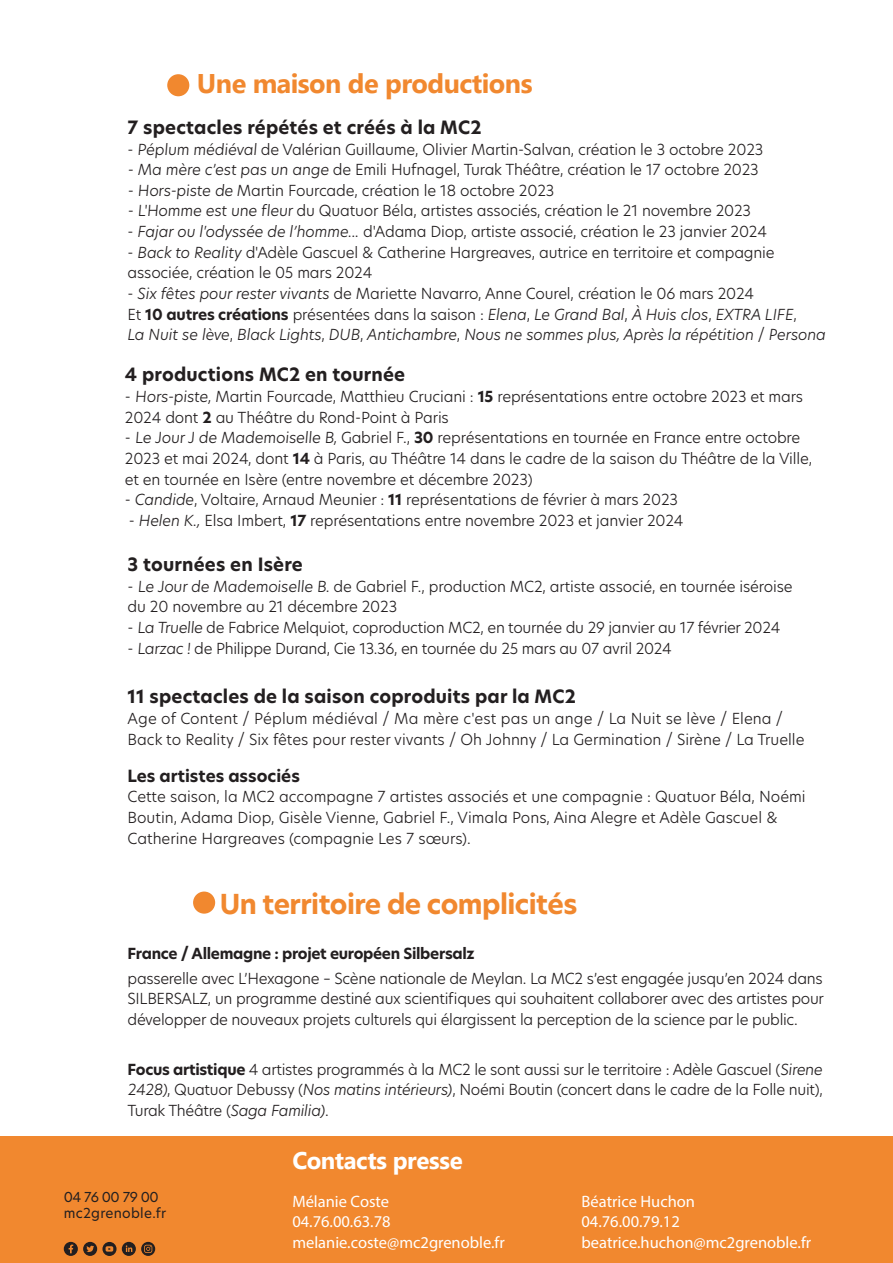
<style>
.page{position:relative;width:893px;height:1263px;background:#fff}
.page>*{position:absolute;margin:0;border:0;box-sizing:border-box;transform-origin:0 0}
.SOUS-TITRE-A4{font:700 27px "New Hero";letter-spacing:-.02em;color:#f1882f}
.SOUS-TITRE-A4-2{font:700 27px "Myanmar Text";letter-spacing:-.02em;color:#f1882f}
.TITRE-petit-A4{font:700 24px "Myanmar Text";letter-spacing:-.015em;color:#fff}
.SOUS-TITRE-A4-3{font:700 18px "New Hero";letter-spacing:.01em;color:#231f20}
.TEXTE-Courant-A4{font:16.5px "Myriad Pro";color:#fff}
.TEXTE-Courant-A4-2{font:700 16.5px "New Hero";color:#231f20}
.TEXTE-Courant-A4-3{font:300 15px/20.7px "New Hero";letter-spacing:-.01em;color:#231f20}
.SOUS-TITRE-A4-4{font:300 15px/20.7px "New Hero";letter-spacing:-.01em;color:#231f20;text-align:justify}
.TEXTE-Courant-A4-4{font:italic 300 15px/20.7px "New Hero";letter-spacing:-.01em;color:#231f20}
.SOUS-TITRE-A4-5{font:300 15px "New Hero";letter-spacing:.01em;color:#231f20}
.SOUS-TITRE-A4-6{font:700 15px "New Hero";letter-spacing:-.02em;color:#231f20}
.t1{font:13.5px "New Hero";letter-spacing:.02em;color:#231f20}
.s1{font-style:italic}
.s2{font-style:normal}
.s3{font-weight:700;font-style:normal}
.s4{font-weight:700}
</style>
<div class="page">
<div style="left:0;top:1136px;width:893px;height:127px;background:#f1882f"></div>
<svg style="left:64px;top:1242px;width:91px;height:14px"></svg>
<div style="left:193px;top:891px;width:22px;height:23px;background:#f1882f;border-radius:50%"></div>
<div style="left:167px;top:74px;width:22px;height:22px;background:#f1882f;border-radius:50%"></div>
<p class="SOUS-TITRE-A4-2" style="left:197px;top:68px;width:337px">Une maison de productions</p>
<p class="SOUS-TITRE-A4-3" style="left:128px;top:115px;width:355px">7 spectacles répétés et créés à la MC2</p>
<p class="TEXTE-Courant-A4-3" style="left:128px;top:138px;width:637px">- Péplum médiéval de Valérian Guillaume, Olivier Martin-Salvan, création le 3 octobre 2023</p>
<p class="TEXTE-Courant-A4-3" style="left:128px;top:159px;width:633px">- Ma mère c’est pas un ange de Emili Hufnagel, Turak Théâtre, création le 17 octobre 2023</p>
<p class="TEXTE-Courant-A4-3" style="left:128px;top:180px;width:428px">- Hors-piste de Martin Fourcade, création le 18 octobre 2023</p>
<p class="TEXTE-Courant-A4-3" style="left:128px;top:200px;width:625px">- L'Homme est une fleur du Quatuor Béla, artistes associés, création le 21 novembre 2023</p>
<p class="TEXTE-Courant-A4-3" style="left:128px;top:221px;width:641px">- <span class="s1">Fajar ou l'odyssée de l’homme...</span> d'Adama Diop, artiste associé, création le 23 janvier 2024</p>
<p class="TEXTE-Courant-A4-3" style="left:128px;top:241px;width:649px">- <span class="s1">Back to Reality</span> d'Adèle Gascuel &amp; Catherine Hargreaves, autrice en territoire et compagnie</p>
<p class="TEXTE-Courant-A4-3" style="left:128px;top:262px;width:246px">associée, création le 05 mars 2024</p>
<p class="TEXTE-Courant-A4-3" style="left:128px;top:283px;width:628px">- <span class="s1">Six fêtes pour rester vivants</span> de Mariette Navarro, Anne Courel, création le 06 mars 2024</p>
<p class="TEXTE-Courant-A4-4" style="left:128px;top:303px;width:700px"><span class="s2">Et</span> <span class="s3">10 autres créations</span> <span class="s2">présentées dans la saison :</span> Elena<span class="s2">,</span> Le Grand Bal<span class="s2">,</span> À Huis clos<span class="s2">,</span> EXTRA LIFE<span class="s2">,<br></span>La Nuit se lève<span class="s2">,</span> Black Lights<span class="s2">,</span> DUB<span class="s2">,</span> Antichambre<span class="s2">,</span> Nous ne sommes plus, Après la répétition <span class="s2">/</span> Persona</p>
<p class="SOUS-TITRE-A4-3" style="left:125px;top:363px;width:282px">4 productions MC2 en tournée</p>
<p class="TEXTE-Courant-A4-3" style="left:125px;top:386px;width:680px">- Hors-piste, Martin Fourcade, Matthieu Cruciani : <span class="s4">15</span> représentations entre octobre 2023 et mars<br>2024 dont <span class="s4">2</span> au Théâtre du Rond-Point à Paris</p>
<p class="TEXTE-Courant-A4-3" style="left:125px;top:427px;width:689px">- Le Jour J de Mademoiselle B, Gabriel F., <span class="s4">30</span> représentations en tournée en France entre octobre<br>2023 et mai 2024, dont <span class="s4">14</span> à Paris, au Théâtre 14 dans le cadre de la saison du Théâtre de la Ville, et en tournée en Isère (entre novembre et décembre 2023)</p>
<p class="TEXTE-Courant-A4-3" style="left:125px;top:489px;width:555px">- <span class="s1">Candide</span>, Voltaire, Arnaud Meunier : <span class="s4">11</span> représentations de février à mars 2023</p>
<p class="TEXTE-Courant-A4-3" style="left:129px;top:510px;width:556px">- <span class="s1">Helen K.,</span> Elsa Imbert, <span class="s4">17</span> représentations entre novembre 2023 et janvier 2024</p>
<p class="SOUS-TITRE-A4-3" style="left:128px;top:552px;width:177px">3 tournées en Isère</p>
<p class="TEXTE-Courant-A4-3" style="left:128px;top:576px;width:666px">- Le Jour de Mademoiselle B. de Gabriel F., production MC2, artiste associé, en tournée iséroise du 20 novembre au 21 décembre 2023</p>
<p class="TEXTE-Courant-A4-3" style="left:128px;top:617px;width:654px">- La Truelle de Fabrice Melquiot, coproduction MC2, en tournée du 29 janvier au 17 février 2024</p>
<p class="TEXTE-Courant-A4-3" style="left:128px;top:637px;width:546px">- Larzac ! de Philippe Durand, Cie 13.36, en tournée du 25 mars au 07 avril 2024</p>
<p class="SOUS-TITRE-A4-3" style="left:128px;top:684px;width:450px">11 spectacles de la saison coproduits par la MC2</p>
<p class="SOUS-TITRE-A4-5" style="left:128px;top:708px;width:657px">Age of Content / Péplum médiéval / Ma mère c'est pas un ange / La Nuit se lève / Elena /</p>
<p class="SOUS-TITRE-A4-4" style="left:128px;top:728px;width:678px">Back to Reality / Six fêtes pour rester vivants / Oh Johnny / La Germination / Sirène / La Truelle</p>
<p class="TEXTE-Courant-A4-2" style="left:128px;top:764px;width:174px">Les artistes associés</p>
<p class="TEXTE-Courant-A4-3" style="left:128px;top:786px;width:680px">Cette saison, la MC2 accompagne 7 artistes associés et une compagnie : Quatuor Béla, Noémi<br>Boutin, Adama Diop, Gisèle Vienne, Gabriel F., Vimala Pons, Aina Alegre et Adèle Gascuel &amp;<br>Catherine Hargreaves (compagnie Les 7 sœurs).</p>
<p class="SOUS-TITRE-A4" style="left:220px;top:885px;width:359px">Un territoire de complicités</p>
<p class="SOUS-TITRE-A4-6" style="left:128px;top:943px;width:349px">France / Allemagne : projet européen Silbersalz</p>
<p class="SOUS-TITRE-A4-4" style="left:128px;top:967px;width:698px">passerelle avec L’Hexagone – Scène nationale de Meylan. La MC2 s’est engagée jusqu’en 2024 dans SILBERSALZ, un programme destiné aux scientifiques qui souhaitent collaborer avec des artistes pour développer de nouveaux projets culturels qui élargissent la perception de la science par le public.</p>
<p class="SOUS-TITRE-A4-4" style="left:128px;top:1058px;width:698px"><span class="s4">Focus artistique</span> 4 artistes programmés à la MC2 le sont aussi sur le territoire : Adèle Gascuel (Sirene 2428), Quatuor Debussy (<span class="s1">Nos matins intérieurs)</span>, Noémi Boutin (concert dans le cadre de la Folle nuit), Turak Théâtre (<span class="s1">Saga Familia)</span>.</p>
<p class="t1" style="left:64px;top:1187px;width:96px">04 76 00 79 00</p>
<p class="t1" style="left:64px;top:1204px;width:104px">mc2grenoble.fr</p>
<p class="TITRE-petit-A4" style="left:292px;top:1147px;width:172px">Contacts presse</p>
<p class="TEXTE-Courant-A4" style="left:292px;top:1191px;width:98px">Mélanie Coste</p>
<p class="TEXTE-Courant-A4" style="left:292px;top:1211px;width:100px">04.76.00.63.78</p>
<p class="TEXTE-Courant-A4" style="left:292px;top:1232px;width:214px">melanie.coste@mc2grenoble.fr</p>
<p class="TEXTE-Courant-A4" style="left:581px;top:1191px;width:115px">Béatrice Huchon</p>
<p class="TEXTE-Courant-A4" style="left:581px;top:1211px;width:100px">04.76.00.79.12</p>
<p class="TEXTE-Courant-A4" style="left:581px;top:1232px;width:231px">beatrice.huchon@mc2grenoble.fr</p>
</div>
